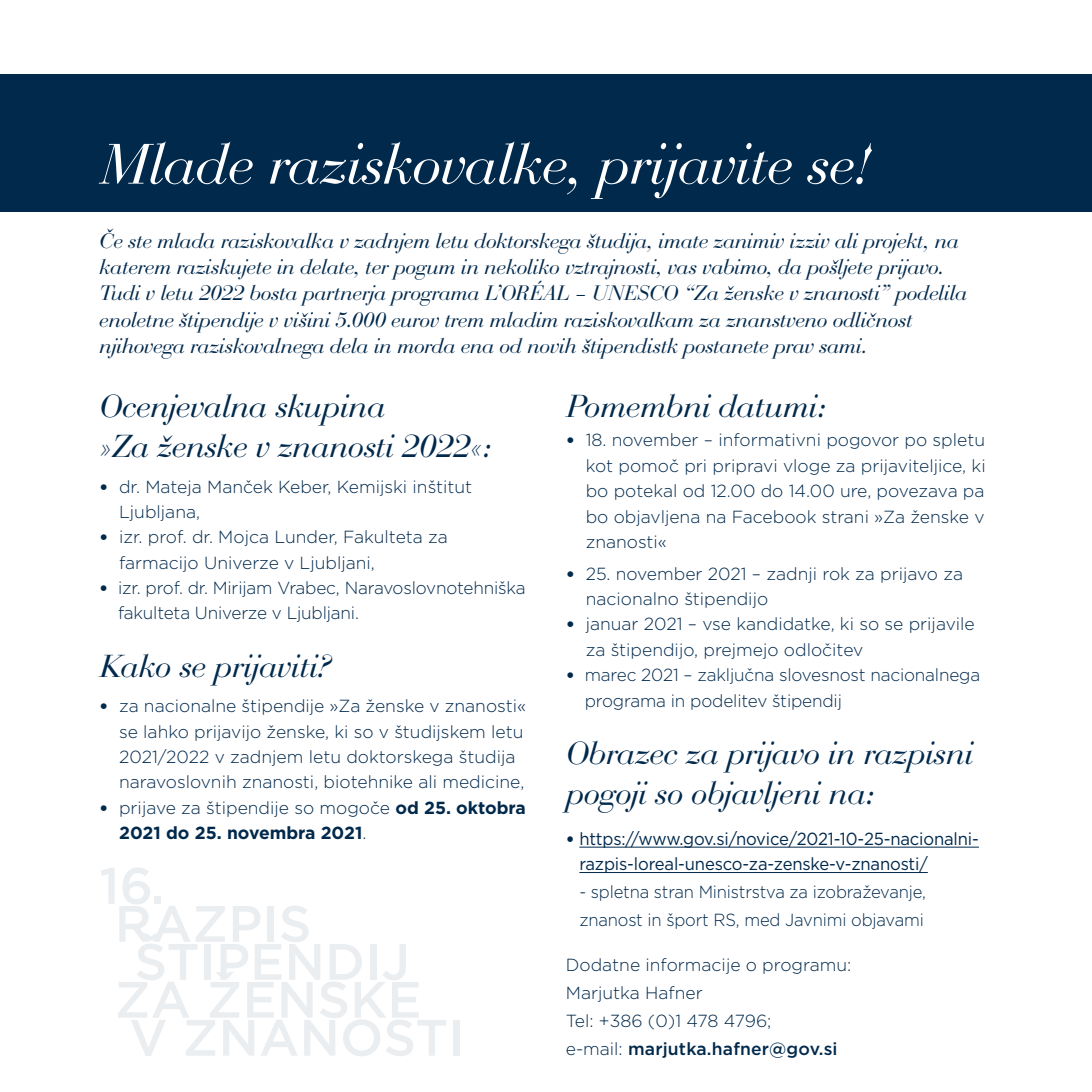
<style>
.page{position:relative;width:1092px;height:1092px;background:#fff}
.page>*{position:absolute;margin:0;border:0;box-sizing:border-box;transform-origin:0 0}
.t1{font:italic 59.5px "Bauer Bod DCE";color:#fff}
.t2{font:italic 33.25px/39.9px "Bauer Bod DCE";color:#00294c}
.t3{font:italic 21.88px/26.2px "Bauer Bod DCE";letter-spacing:-.005em;color:#00294c}
.t4{font:300 17.5px/25.4px "Gotham";color:#00294c}
.t5{font:17.5px/25.4px "Gotham";letter-spacing:-.01em;color:#00294c;scale:.95 1}
.t6{font:300 17.5px/28px "Gotham";color:#00294c;scale:.95 1}
.t7{font:700 17.5px/25.4px "Gotham";color:#00294c}
.s1{font-family:"DIN Pro";font-weight:400}
.s2{font-weight:300}
.s3{font-family:"DIN Pro"}
.s4{font-weight:500}
</style>
<div class="page">
<div style="left:0;top:74px;width:1091px;height:138px;background:#00294c"></div>
<hr style="left:579px;top:846px;width:399px;height:1px;background:#00294c">
<hr style="left:579px;top:872px;width:348px;height:1px;background:#00294c">
<h1 class="t1" style="left:99px;top:130px;width:772px">Mlade raziskovalke, prijavite se!</h1>
<p class="t3" style="left:99px;top:228px;width:869px">Če ste mlada raziskovalka v zadnjem letu doktorskega študija, imate zanimiv izziv ali projekt, na katerem raziskujete in delate, ter pogum in nekoliko vztrajnosti, vas vabimo, da pošljete prijavo.<br>Tudi v letu 2022 bosta partnerja programa L’ORÉAL – UNESCO “Za ženske v znanosti” podelila enoletne štipendije v višini 5.000 eurov trem mladim raziskovalkam za znanstveno odličnost njihovega raziskovalnega dela in morda ena od novih štipendistk postanete prav sami.</p>
<h2 class="t2" style="left:99px;top:386px;width:393px">Ocenjevalna skupina<br>»Za ženske v znanosti 2022«:</h2>
<p class="t4" style="left:119px;top:473px;width:355px;text-indent:-20px"><span class="s1">•</span> dr. Mateja Manček Keber, Kemijski inštitut<br>Ljubljana,</p>
<p class="t4" style="left:119px;top:524px;width:330px;text-indent:-20px"><span class="s1">•</span> izr. prof. dr. Mojca Lunder, Fakulteta za farmacijo Univerze v Ljubljani,</p>
<p class="t4" style="left:118px;top:574px;width:409px;text-indent:-19px"><span class="s1">•</span> izr. prof. dr. Mirijam Vrabec, Naravoslovnotehniška fakulteta Univerze v Ljubljani.</p>
<h2 class="t2" style="left:99px;top:646px;width:232px">Kako se prijaviti?</h2>
<p class="t4" style="left:119px;top:692px;width:408px;text-indent:-20px"><span class="s1">•</span> za nacionalne štipendije »Za ženske v znanosti« se lahko prijavijo ženske, ki so v študijskem letu 2021/2022 v zadnjem letu doktorskega študija naravoslovnih znanosti, biotehnike ali medicine,</p>
<p class="t7" style="left:119px;top:794px;width:408px;text-indent:-20px"><span class="s1">•</span> <span class="s2">prijave za štipendije so mogoče</span> od 25. oktobra<br>2021 do 25. novembra 2021<span class="s2">.</span></p>
<h2 class="t2" style="left:566px;top:386px;width:261px">Pomembni datumi:</h2>
<p class="t4" style="left:585px;top:427px;width:401px;text-align:justify;text-indent:-20px"><span class="s1">•</span> 18. november – informativni pogovor po spletu kot pomoč pri pripravi vloge za prijaviteljice, ki bo potekal od 12.00 do 14.00 ure, povezava pa bo objavljena na Facebook strani »Za ženske v znanosti«</p>
<p class="t4" style="left:585px;top:560px;width:379px;text-indent:-20px"><span class="s1">•</span> 25. november 2021 – zadnji rok za prijavo za nacionalno štipendijo</p>
<p class="t4" style="left:585px;top:611px;width:390px;text-indent:-20px"><span class="s1">•</span> januar 2021 – vse kandidatke, ki so se prijavile za štipendijo, prejmejo odločitev</p>
<p class="t4" style="left:584px;top:661px;width:397px;text-indent:-19px"><span class="s1">•</span> marec 2021 – zaključna slovesnost nacionalnega programa in podelitev štipendij</p>
<h2 class="t2" style="left:566px;top:733px;width:408px">Obrazec za prijavo in razpisni pogoji so objavljeni na:</h2>
<p class="t5" style="left:579px;top:825px;width:422px;text-indent:-13px"><span class="s3">•</span> https://www.gov.si/novice/2021-10-25-nacionalni&shy;razpis-loreal-unesco-za-zenske-v-znanosti/</p>
<p class="t6" style="left:579px;top:877px;width:366px">- spletna stran Ministrstva za izobraževanje, znanost in šport RS, med Javnimi objavami</p>
<p class="t4" style="left:566px;top:950px;width:287px;line-height:28px">Dodatne informacije o programu:<br>Marjutka Hafner<br>Tel: +386 (0)1 478 4796;<br>e-mail: <span class="s4">marjutka.hafner@gov.si</span></p>
</div>
